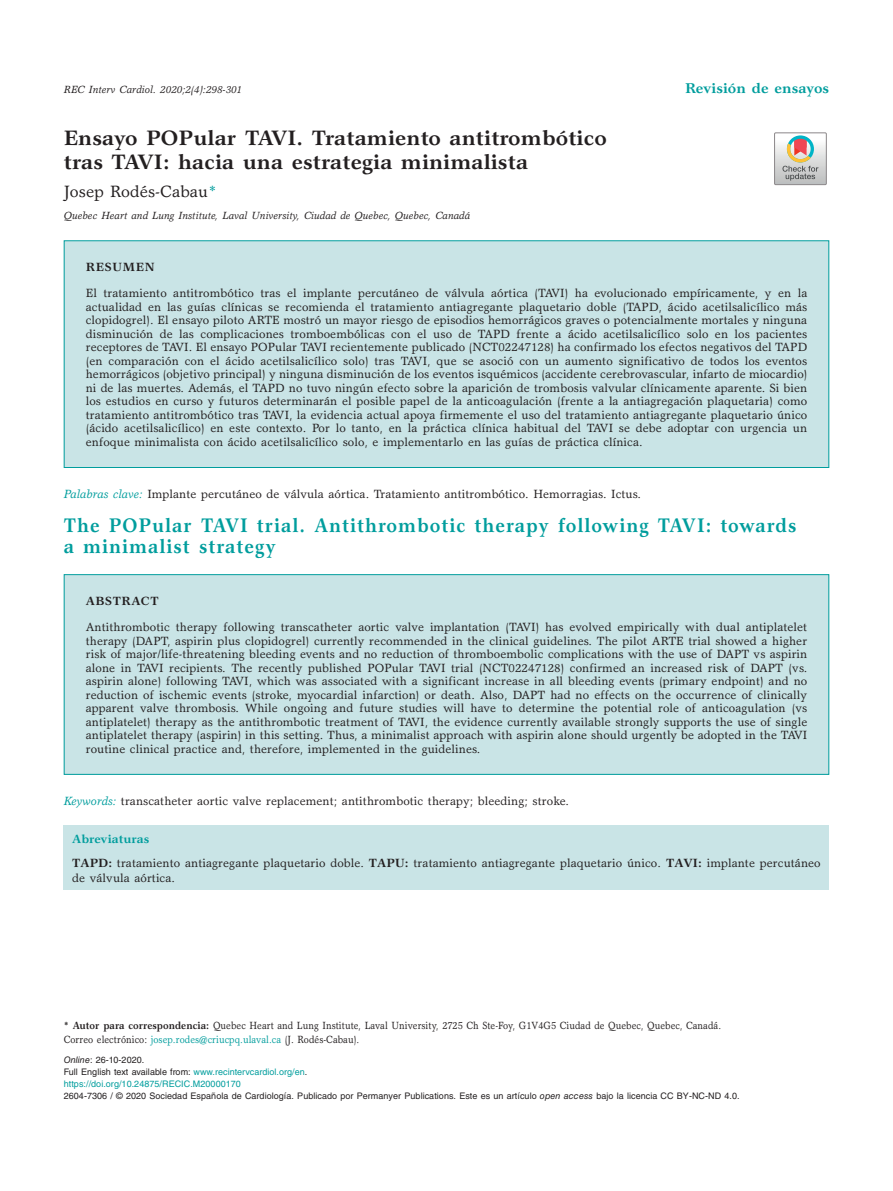
<style>
.page{position:relative;width:893px;height:1191px;background:#fff}
.page>*{position:absolute;margin:0;border:0;box-sizing:border-box;transform-origin:0 0}
.t1{font:700 21px/24px "Garth Graphic Std";letter-spacing:.005em;color:#231f20}
.t2{font:700 19.8px/21px "Garth Graphic Std";letter-spacing:.055em;color:#009d9d;scale:.91 1}
.t3{font:16.5px "Garth Graphic Std";letter-spacing:.005em;color:#231f20}
.t4{font:700 14.25px "Garth Graphic Std";letter-spacing:.005em;color:#009d9d}
.t5{font:12px/13.5px "Garth Graphic Std";letter-spacing:.005em;color:#231f20;text-align:justify}
.t6{font:700 12px "Garth Graphic Std";letter-spacing:.055em;color:#231f20}
.t7{font:10.5px/13.5px "Garth Graphic Std";letter-spacing:.005em;color:#231f20;scale:.9 1}
.t8{font:italic 10.5px "Garth Graphic Std";letter-spacing:.005em;color:#231f20}
.t9{font:9px/12px "Helvetica LT Std";letter-spacing:.005em;color:#231f20}
.s1{color:#009d9d}
.s2{font-style:italic;color:#009d9d}
.s3{font-weight:700;color:#009d9d}
.s4{font-weight:700}
.s5{font-style:italic}
</style>
<div class="page">
<svg style="left:774px;top:133px;width:52px;height:52px"></svg>
<div style="left:64px;top:574px;width:765px;height:200px;background:#c9e4e6"></div>
<div style="left:64px;top:574px;width:765px;height:200px;border:1px solid #009d9d"></div>
<div style="left:64px;top:826px;width:765px;height:64px;background:#c9e4e6"></div>
<div style="left:64px;top:241px;width:765px;height:226px;background:#c9e4e6"></div>
<div style="left:64px;top:240px;width:765px;height:228px;border:1px solid #009d9d"></div>
<p class="t8" style="left:64px;top:83px;width:180px">REC Interv Cardiol. 2020;2(4):298-301</p>
<p class="t4" style="left:685px;top:79px;width:145px">Revisión de ensayos</p>
<h1 class="t1" style="left:64px;top:126px;width:545px">Ensayo POPular TAVI. Tratamiento antitrombótico tras TAVI: hacia una estrategia minimalista</h1>
<h3 class="t3" style="left:64px;top:181px;width:155px">Josep Rodés-Cabau<span class="s1">*</span></h3>
<p class="t8" style="left:64px;top:209px;width:408px">Quebec Heart and Lung Institute, Laval University, Ciudad de Quebec, Quebec, Canadá</p>
<p class="t6" style="left:86px;top:260px;width:70px">RESUMEN</p>
<p class="t5" style="left:86px;top:286px;width:723px">El tratamiento antitrombótico tras el implante percutáneo de válvula aórtica (TAVI) ha evolucionado empíricamente, y en la actualidad en las guías clínicas se recomienda el tratamiento antiagregante plaquetario doble (TAPD, ácido acetilsalicílico más clopidogrel). El ensayo piloto ARTE mostró un mayor riesgo de episodios hemorrágicos graves o potencialmente mortales y ninguna disminución de las complicaciones tromboembólicas con el uso de TAPD frente a ácido acetilsalicílico solo en los pacientes receptores de TAVI. El ensayo POPular TAVI recientemente publicado (NCT02247128) ha confirmado los efectos negativos del TAPD (en comparación con el ácido acetilsalicílico solo) tras TAVI, que se asoció con un aumento significativo de todos los eventos hemorrágicos (objetivo principal) y ninguna disminución de los eventos isquémicos (accidente cerebrovascular, infarto de miocardio) ni de las muertes. Además, el TAPD no tuvo ningún efecto sobre la aparición de trombosis valvular clínicamente aparente. Si bien los estudios en curso y futuros determinarán el posible papel de la anticoagulación (frente a la antiagregación plaquetaria) como tratamiento antitrombótico tras TAVI, la evidencia actual apoya firmemente el uso del tratamiento antiagregante plaquetario único (ácido acetilsalicílico) en este contexto. Por lo tanto, en la práctica clínica habitual del TAVI se debe adoptar con urgencia un enfoque minimalista con ácido acetilsalicílico solo, e implementarlo en las guías de práctica clínica.</p>
<p class="t5" style="left:64px;top:487px;width:579px"><span class="s2">Palabras clave:</span> Implante percutáneo de válvula aórtica. Tratamiento antitrombótico. Hemorragias. Ictus.</p>
<h2 class="t2" style="left:64px;top:514px;width:807px">The POPular TAVI trial. Antithrombotic therapy following TAVI: towards a minimalist strategy</h2>
<p class="t6" style="left:86px;top:593px;width:74px">ABSTRACT</p>
<p class="t5" style="left:86px;top:620px;width:723px">Antithrombotic therapy following transcatheter aortic valve implantation (TAVI) has evolved empirically with dual antiplatelet therapy (DAPT, aspirin plus clopidogrel) currently recommended in the clinical guidelines. The pilot ARTE trial showed a higher risk of major/life-threatening bleeding events and no reduction of thromboembolic complications with the use of DAPT vs aspirin alone in TAVI recipients. The recently published POPular TAVI trial (NCT02247128) confirmed an increased risk of DAPT (vs. aspirin alone) following TAVI, which was associated with a significant increase in all bleeding events (primary endpoint) and no reduction of ischemic events (stroke, myocardial infarction) or death. Also, DAPT had no effects on the occurrence of clinically apparent valve thrombosis. While ongoing and future studies will have to determine the potential role of anticoagulation (vs antiplatelet) therapy as the antithrombotic treatment of TAVI, the evidence currently available strongly supports the use of single antiplatelet therapy (aspirin) in this setting. Thus, a minimalist approach with aspirin alone should urgently be adopted in the TAVI routine clinical practice and, therefore, implemented in the guidelines.</p>
<p class="t5" style="left:64px;top:793px;width:507px"><span class="s2">Keywords:</span> transcatheter aortic valve replacement; antithrombotic therapy; bleeding; stroke.</p>
<p class="t5" style="left:72px;top:827px;width:750px;line-height:23.5px"><span class="s3">Abreviaturas<br></span><span class="s4">TAPD:</span> tratamiento antiagregante plaquetario doble. <span class="s4">TAPU:</span> tratamiento antiagregante plaquetario único. <span class="s4">TAVI:</span> implante percutáneo</p>
<p class="t5" style="left:72px;top:870px;width:104px">de válvula aórtica.</p>
<p class="t7" style="left:64px;top:1018px;width:732px"><span class="s4">* Autor para correspondencia:</span> Quebec Heart and Lung Institute, Laval University, 2725 Ch Ste-Foy, G1V4G5 Ciudad de Quebec, Quebec, Canadá.<br>Correo electrónico: <span class="s1">josep.rodes@criucpq.ulaval.ca</span> (J. Rodés-Cabau).</p>
<p class="t9" style="left:64px;top:1054px;width:677px"><span class="s5">Online</span>: 26-10-2020.<br>Full English text available from: <span class="s1">www.recintervcardiol.org/en</span>.<br><span class="s1">https://doi.org/10.24875/RECIC.M20000170<br></span>2604-7306 / © 2020 Sociedad Española de Cardiología. Publicado por Permanyer Publications. Este es un artículo <span class="s5">open access</span> bajo la licencia CC BY-NC-ND 4.0.</p>
</div>
